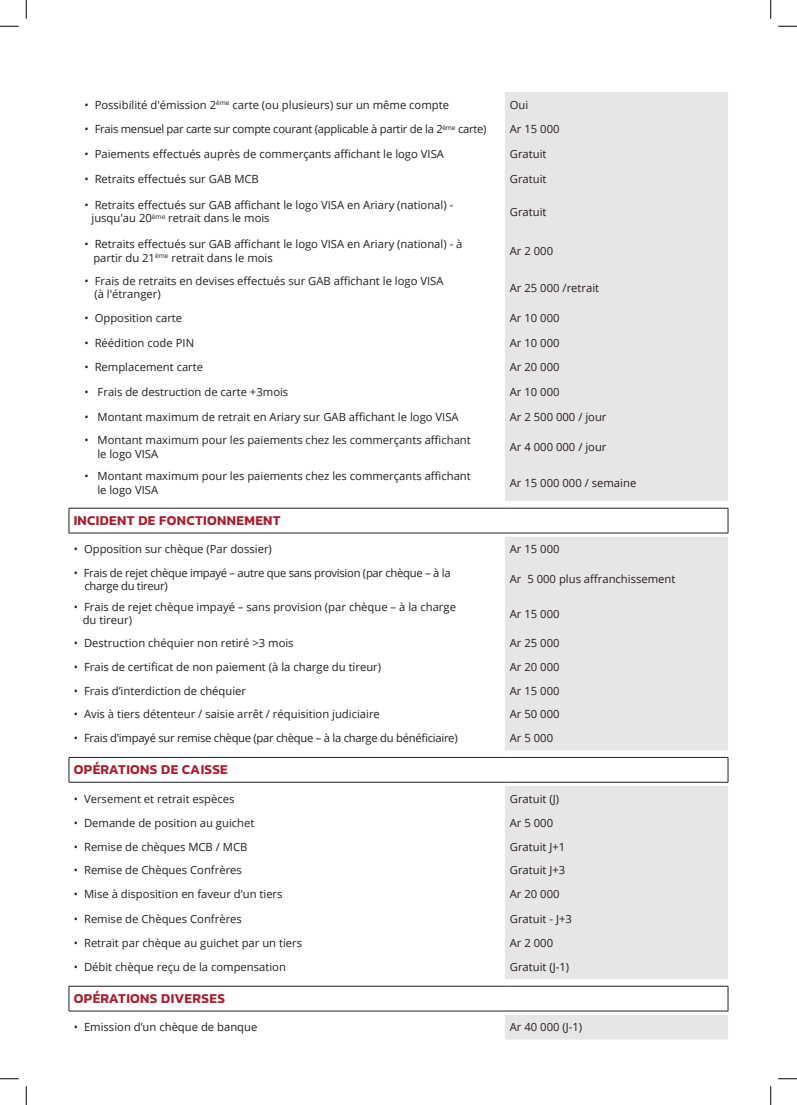
<style>
.page{position:relative;width:797px;height:1105px;background:#fff}
.page>*{position:absolute;margin:0;border:0;box-sizing:border-box;transform-origin:0 0}
.t1{font:600 13.75px "Kanit";letter-spacing:.025em;color:#aa1d2d}
.t2{font:11.25px/13.5px "Open Sans";color:#231f20}
.t3{font:11.25px/13.5px "Open Sans";letter-spacing:-.025em;color:#231f20}
</style>
<div class="page">
<div style="left:505px;top:92px;width:223px;height:947px;background:#e7e5e5"></div>
<svg style="left:69px;top:507px;width:436px;height:504px"></svg>
<svg style="left:505px;top:501px;width:223px;height:514px;fill:#e7e5e5"></svg>
<svg style="left:69px;top:509px;width:1px;height:24px"></svg>
<svg style="left:727px;top:509px;width:1px;height:24px"></svg>
<hr style="left:69px;top:533px;width:436px;height:1px;background:#231f20">
<hr style="left:505px;top:533px;width:223px;height:1px;background:#231f20">
<hr style="left:69px;top:757px;width:436px;height:1px;background:#231f20">
<svg style="left:69px;top:758px;width:1px;height:24px"></svg>
<hr style="left:505px;top:757px;width:223px;height:1px;background:#231f20">
<svg style="left:727px;top:758px;width:1px;height:24px"></svg>
<hr style="left:69px;top:782px;width:436px;height:1px;background:#231f20">
<hr style="left:505px;top:782px;width:223px;height:1px;background:#231f20">
<hr style="left:69px;top:986px;width:436px;height:1px;background:#231f20">
<svg style="left:69px;top:986px;width:1px;height:25px"></svg>
<hr style="left:505px;top:986px;width:223px;height:1px;background:#231f20">
<svg style="left:727px;top:986px;width:1px;height:25px"></svg>
<hr style="left:69px;top:1011px;width:436px;height:1px;background:#231f20">
<hr style="left:505px;top:1011px;width:223px;height:1px;background:#231f20">
<hr style="left:69px;top:508px;width:436px;height:1px;background:#231f20">
<hr style="left:505px;top:508px;width:223px;height:1px;background:#231f20">
<svg style="left:0;top:25px;width:19px;height:2px"></svg>
<svg style="left:778px;top:25px;width:19px;height:2px"></svg>
<svg style="left:0;top:1078px;width:19px;height:1px"></svg>
<svg style="left:778px;top:1078px;width:19px;height:1px"></svg>
<svg style="left:25px;top:0;width:2px;height:19px"></svg>
<svg style="left:25px;top:1086px;width:2px;height:19px"></svg>
<svg style="left:770px;top:0;width:1px;height:19px"></svg>
<svg style="left:770px;top:1086px;width:1px;height:19px"></svg>
<p class="t2" style="left:85px;top:97px;width:366px">• Possibilité d'émission 2<sup>ème</sup> carte (ou plusieurs) sur un même compte</p>
<p class="t2" style="left:510px;top:97px;width:20px">Oui</p>
<p class="t3" style="left:85px;top:122px;width:403px">• Frais mensuel par carte sur compte courant (applicable à partir de la 2<sup>ème</sup> carte)</p>
<p class="t2" style="left:510px;top:122px;width:51px">Ar 15 000</p>
<p class="t2" style="left:85px;top:147px;width:361px">• Paiements effectués auprès de commerçants affichant le logo VISA</p>
<p class="t2" style="left:510px;top:147px;width:38px">Gratuit</p>
<p class="t2" style="left:85px;top:172px;width:176px">• Retraits effectués sur GAB MCB</p>
<p class="t2" style="left:510px;top:172px;width:38px">Gratuit</p>
<p class="t2" style="left:91px;top:198px;width:363px;text-indent:-7px">• Retraits effectués sur GAB affichant le logo VISA en Ariary (national) - jusqu'au 20<sup>ème</sup> retrait dans le mois</p>
<p class="t2" style="left:510px;top:205px;width:38px">Gratuit</p>
<p class="t2" style="left:93px;top:237px;width:370px;text-indent:-9px">• Retraits effectués sur GAB affichant le logo VISA en Ariary (national) - à partir du 21<sup>ème</sup> retrait dans le mois</p>
<p class="t2" style="left:510px;top:244px;width:45px">Ar 2 000</p>
<p class="t2" style="left:94px;top:274px;width:350px;text-indent:-10px">• Frais de retraits en devises effectués sur GAB affichant le logo VISA (à l'étranger)</p>
<p class="t2" style="left:510px;top:280px;width:91px">Ar 25 000 /retrait</p>
<p class="t2" style="left:85px;top:311px;width:99px">• Opposition carte</p>
<p class="t2" style="left:510px;top:311px;width:51px">Ar 10 000</p>
<p class="t2" style="left:85px;top:335px;width:111px">• Réédition code PIN</p>
<p class="t2" style="left:510px;top:335px;width:51px">Ar 10 000</p>
<p class="t2" style="left:85px;top:360px;width:120px">• Remplacement carte</p>
<p class="t2" style="left:510px;top:360px;width:51px">Ar 20 000</p>
<p class="t2" style="left:85px;top:385px;width:205px">• Frais de destruction de carte +3mois</p>
<p class="t2" style="left:510px;top:385px;width:51px">Ar 10 000</p>
<p class="t2" style="left:85px;top:410px;width:375px">• Montant maximum de retrait en Ariary sur GAB affichant le logo VISA</p>
<p class="t2" style="left:510px;top:410px;width:98px">Ar 2 500 000 / jour</p>
<p class="t2" style="left:97px;top:433px;width:375px;text-indent:-13px">• Montant maximum pour les paiements chez les commerçants affichant le logo VISA</p>
<p class="t2" style="left:510px;top:440px;width:98px">Ar 4 000 000 / jour</p>
<p class="t2" style="left:97px;top:469px;width:375px;text-indent:-13px">• Montant maximum pour les paiements chez les commerçants affichant le logo VISA</p>
<p class="t2" style="left:510px;top:476px;width:128px">Ar 15 000 000 / semaine</p>
<p class="t1" style="left:74px;top:510px;width:208px">INCIDENT DE FONCTIONNEMENT</p>
<p class="t2" style="left:74px;top:542px;width:199px">• Opposition sur chèque (Par dossier)</p>
<p class="t2" style="left:510px;top:542px;width:51px">Ar 15 000</p>
<p class="t3" style="left:85px;top:566px;width:367px;text-indent:-11px">• Frais de rejet chèque impayé – autre que sans provision (par chèque – à la charge du tireur)</p>
<p class="t2" style="left:510px;top:572px;width:167px">Ar 5 000 plus affranchissement</p>
<p class="t2" style="left:83px;top:600px;width:375px;text-indent:-9px">• Frais de rejet chèque impayé – sans provision (par chèque – à la charge du tireur)</p>
<p class="t2" style="left:510px;top:606px;width:51px">Ar 15 000</p>
<p class="t2" style="left:74px;top:635px;width:221px">• Destruction chéquier non retiré &gt;3 mois</p>
<p class="t2" style="left:510px;top:635px;width:51px">Ar 25 000</p>
<p class="t2" style="left:74px;top:660px;width:309px">• Frais de certificat de non paiement (à la charge du tireur)</p>
<p class="t2" style="left:510px;top:660px;width:51px">Ar 20 000</p>
<p class="t2" style="left:74px;top:684px;width:174px">• Frais d’interdiction de chéquier</p>
<p class="t2" style="left:510px;top:684px;width:51px">Ar 15 000</p>
<p class="t2" style="left:74px;top:707px;width:307px">• Avis à tiers détenteur / saisie arrêt / réquisition judiciaire</p>
<p class="t2" style="left:510px;top:707px;width:51px">Ar 50 000</p>
<p class="t3" style="left:74px;top:731px;width:385px">• Frais d'impayé sur remise chèque (par chèque – à la charge du bénéficiaire)</p>
<p class="t2" style="left:510px;top:731px;width:45px">Ar 5 000</p>
<p class="t1" style="left:74px;top:759px;width:155px">OPÉRATIONS DE CAISSE</p>
<p class="t2" style="left:74px;top:791px;width:162px">• Versement et retrait espèces</p>
<p class="t2" style="left:510px;top:791px;width:51px">Gratuit (J)</p>
<p class="t2" style="left:74px;top:815px;width:182px">• Demande de position au guichet</p>
<p class="t2" style="left:510px;top:815px;width:45px">Ar 5 000</p>
<p class="t2" style="left:74px;top:839px;width:175px">• Remise de chèques MCB / MCB</p>
<p class="t2" style="left:510px;top:839px;width:57px">Gratuit J+1</p>
<p class="t2" style="left:74px;top:863px;width:169px">• Remise de Chèques Confrères</p>
<p class="t2" style="left:510px;top:863px;width:57px">Gratuit J+3</p>
<p class="t2" style="left:74px;top:887px;width:210px">• Mise à disposition en faveur d’un tiers</p>
<p class="t2" style="left:510px;top:887px;width:51px">Ar 20 000</p>
<p class="t2" style="left:74px;top:912px;width:169px">• Remise de Chèques Confrères</p>
<p class="t2" style="left:510px;top:912px;width:64px">Gratuit - J+3</p>
<p class="t2" style="left:74px;top:936px;width:230px">• Retrait par chèque au guichet par un tiers</p>
<p class="t2" style="left:510px;top:936px;width:45px">Ar 2 000</p>
<p class="t2" style="left:74px;top:960px;width:213px">• Débit chèque reçu de la compensation</p>
<p class="t2" style="left:510px;top:960px;width:61px">Gratuit (J-1)</p>
<p class="t1" style="left:74px;top:987px;width:153px">OPÉRATIONS DIVERSES</p>
<p class="t2" style="left:74px;top:1020px;width:185px">• Emission d’un chèque de banque</p>
<p class="t2" style="left:510px;top:1020px;width:74px">Ar 40 000 (J-1)</p>
</div>
